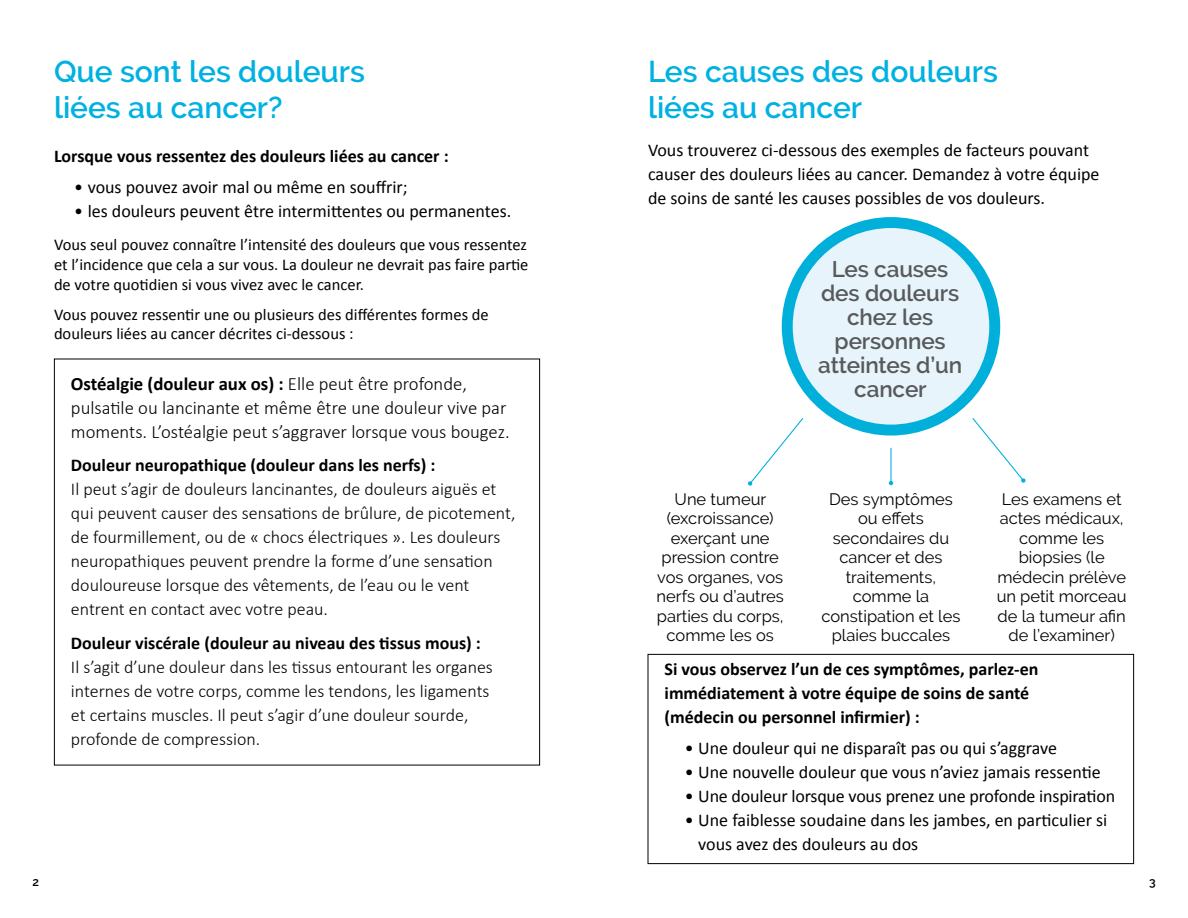
<style>
.page{position:relative;width:1188px;height:918px;background:#fff}
.page>*{position:absolute;margin:0;border:0;box-sizing:border-box;transform-origin:0 0}
.t1{font:600 30px/36px "Raleway";color:#00b1e1}
.t2{font:600 22.5px/24px "Raleway";letter-spacing:-.005em;color:#58595b;text-align:center}
.t3{font:300 18.75px/24px "Calibri";color:#000}
.t4{font:300 18px/24px "Calibri";color:#000}
.t5{font:18px/24px "Calibri";color:#000}
.t6{font:700 18px/24px "Calibri";color:#000}
.t7{font:16.5px/19.5px "Raleway";color:#000;text-align:center}
.t8{font:16.5px/19.8px "Calibri";color:#000;text-align:justify}
.t9{font:600 12px "Raleway";color:#000101}
.s1{font-weight:700}
</style>
<div class="page">
<div style="left:787px;top:223px;width:208px;height:207px;background:#e7f4fb;border-radius:50%"></div>
<div style="left:782px;top:217px;width:218px;height:219px;border:11px solid #00b0da;border-radius:50%"></div>
<hr style="left:890px;top:448px;width:2px;height:35px;background:#00b1e1">
<svg style="left:889px;top:481px;width:4px;height:4px"></svg>
<svg style="left:972px;top:418px;width:54px;height:65px"></svg>
<svg style="left:748px;top:418px;width:56px;height:68px"></svg>
<div style="left:648px;top:654px;width:486px;height:210px;border:1px solid #000"></div>
<h1 class="t1" style="left:54px;top:54px;width:313px">Que sont les douleurs liées au cancer?</h1>
<p class="t6" style="left:54px;top:144px;width:396px">Lorsque vous ressentez des douleurs liées au cancer :</p>
<p class="t5" style="left:74px;top:175px;width:335px">• vous pouvez avoir mal ou même en souffrir;</p>
<p class="t5" style="left:74px;top:199px;width:438px">• les douleurs peuvent être intermittentes ou permanentes.</p>
<p class="t8" style="left:54px;top:235px;width:476px">Vous seul pouvez connaître l’intensité des douleurs que vous ressentez et l’incidence que cela a sur vous. La douleur ne devrait pas faire partie de votre quotidien si vous vivez avec le cancer.</p>
<p class="t8" style="left:54px;top:304px;width:436px">Vous pouvez ressentir une ou plusieurs des différentes formes de douleurs liées au cancer décrites ci-dessous :</p>
<p class="t3" style="left:71px;top:371px;width:440px"><span class="s1">Ostéalgie (douleur aux os) :</span> Elle peut être profonde, pulsatile ou lancinante et même être une douleur vive par moments. L’ostéalgie peut s’aggraver lorsque vous bougez.</p>
<p class="t6" style="left:71px;top:453px;width:366px">Douleur neuropathique (douleur dans les nerfs) :</p>
<p class="t4" style="left:71px;top:477px;width:446px">Il peut s’agir de douleurs lancinantes, de douleurs aiguës et qui peuvent causer des sensations de brûlure, de picotement, de fourmillement, ou de « chocs électriques ». Les douleurs neuropathiques peuvent prendre la forme d’une sensation douloureuse lorsque des vêtements, de l’eau ou le vent entrent en contact avec votre peau.</p>
<p class="t6" style="left:71px;top:631px;width:411px">Douleur viscérale (douleur au niveau des tissus mous) :</p>
<p class="t4" style="left:71px;top:654px;width:424px">Il s’agit d’une douleur dans les tissus entourant les organes internes de votre corps, comme les tendons, les ligaments et certains muscles. Il peut s’agir d’une douleur sourde, profonde de compression.</p>
<h1 class="t1" style="left:648px;top:54px;width:351px">Les causes des douleurs liées au cancer</h1>
<p class="t5" style="left:648px;top:138px;width:453px">Vous trouverez ci-dessous des exemples de facteurs pouvant causer des douleurs liées au cancer. Demandez à votre équipe de soins de santé les causes possibles de vos douleurs.</p>
<p class="t2" style="left:818px;top:257px;width:145px">Les causes des douleurs chez les personnes atteintes d’un cancer</p>
<p class="t7" style="left:657px;top:489px;width:129px">Une tumeur (excroissance) exerçant une pression contre vos organes, vos nerfs ou d’autres parties du corps, comme les os</p>
<p class="t7" style="left:822px;top:489px;width:141px">Des symptômes ou effets secondaires du cancer et des traitements, comme la constipation et les plaies buccales</p>
<p class="t7" style="left:997px;top:489px;width:132px">Les examens et actes médicaux, comme les biopsies (le médecin prélève un petit morceau de la tumeur afin de l’examiner)</p>
<p class="t6" style="left:665px;top:657px;width:375px">Si vous observez l’un de ces symptômes, parlez-en immédiatement à votre équipe de soins de santé (médecin ou personnel infirmier) :</p>
<p class="t5" style="left:685px;top:736px;width:374px">• Une douleur qui ne disparaît pas ou qui s’aggrave</p>
<p class="t5" style="left:685px;top:760px;width:418px">• Une nouvelle douleur que vous n’aviez jamais ressentie</p>
<p class="t5" style="left:685px;top:784px;width:432px">• Une douleur lorsque vous prenez une profonde inspiration</p>
<p class="t5" style="left:698px;top:808px;width:411px;text-indent:-14px">• Une faiblesse soudaine dans les jambes, en particulier si vous avez des douleurs au dos</p>
<p class="t9" style="left:32px;top:874px;width:8px">2</p>
<p class="t9" style="left:1149px;top:874px;width:8px">3</p>
</div>
